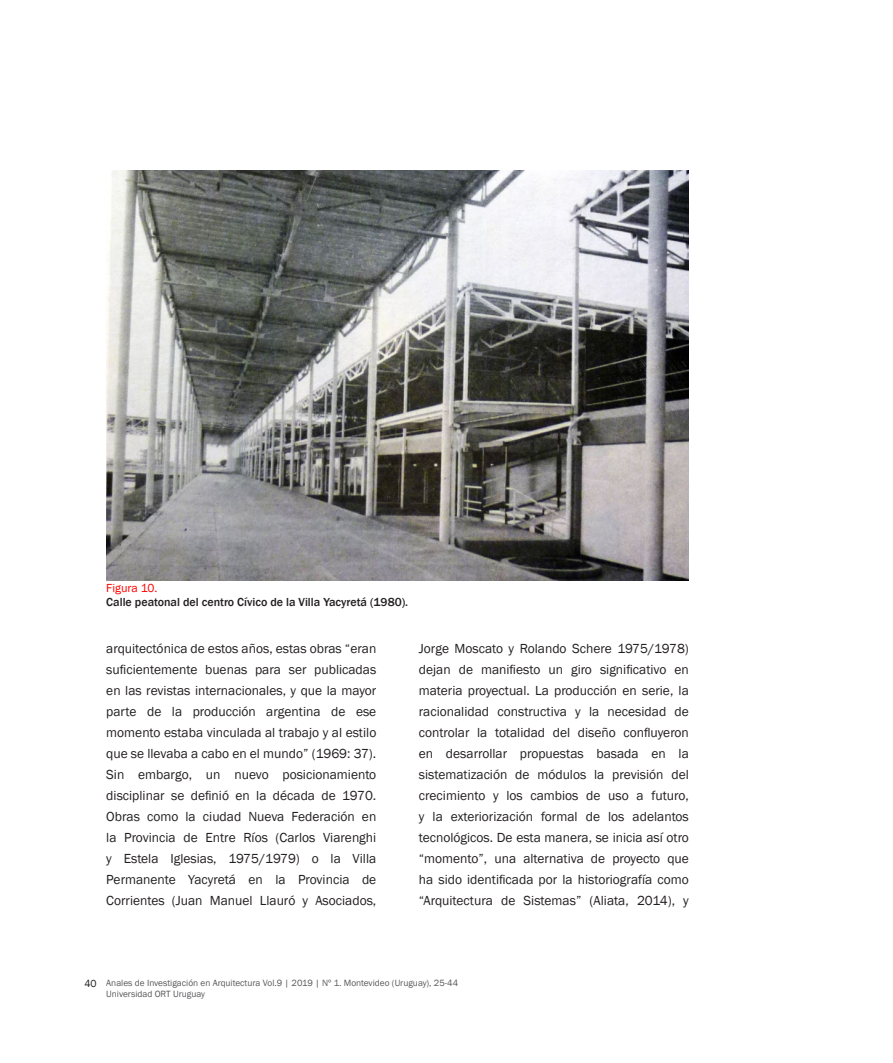
<style>
.page{position:relative;width:893px;height:1063px;background:#fff}
.page>*{position:absolute;margin:0;border:0;box-sizing:border-box;transform-origin:0 0}
.textos{font:13.5px/21px "Franklin Gothic";color:#231f20;text-align:justify}
.t1{font:500 12px "Franklin Gothic";color:#231f20}
.t2{font:12px "Franklin Gothic";color:#f00}
.t3{font:9.3px/11.1px "Franklin Gothic";color:#57585a}
.s1{font-size:10.5px;color:#231f20}
</style>
<div class="page">
<img style="left:106px;top:170px;width:583px;height:410px">
<p class="t2" style="left:106px;top:581px;width:53px">Figura 10.</p>
<p class="t1" style="left:106px;top:595px;width:303px">Calle peatonal del centro Cívico de la Villa Yacyretá (1980).</p>
<p class="textos" style="left:106px;top:638px;width:272px">arquitectónica de estos años, estas obras “eran suficientemente buenas para ser publicadas en las revistas internacionales, y que la mayor parte de la producción argentina de ese momento estaba vinculada al trabajo y al estilo que se llevaba a cabo en el mundo” (1969: 37).</p>
<p class="textos" style="left:106px;top:764px;width:272px">Sin embargo, un nuevo posicionamiento disciplinar se definió en la década de 1970.<br>Obras como la ciudad Nueva Federación en la Provincia de Entre Ríos (Carlos Viarenghi y Estela Iglesias, 1975/1979) o la Villa Permanente Yacyretá en la Provincia de Corrientes (Juan Manuel Llauró y Asociados,</p>
<p class="textos" style="left:419px;top:638px;width:272px">Jorge Moscato y Rolando Schere 1975/1978) dejan de manifiesto un giro significativo en materia proyectual. La producción en serie, la racionalidad constructiva y la necesidad de controlar la totalidad del diseño confluyeron en desarrollar propuestas basada en la sistematización de módulos la previsión del crecimiento y los cambios de uso a futuro, y la exteriorización formal de los adelantos tecnológicos. De esta manera, se inicia así otro “momento”, una alternativa de proyecto que ha sido identificada por la historiografía como “Arquitectura de Sistemas” (Aliata, 2014), y</p>
<p class="t3" style="left:106px;top:978px;width:353px;text-indent:-22px"><span class="s1">40</span> Anales de Investigación en Arquitectura Vol.9 | 2019 | Nº 1. Montevideo (Uruguay), 25-44<br>Universidad ORT Uruguay</p>
</div>
